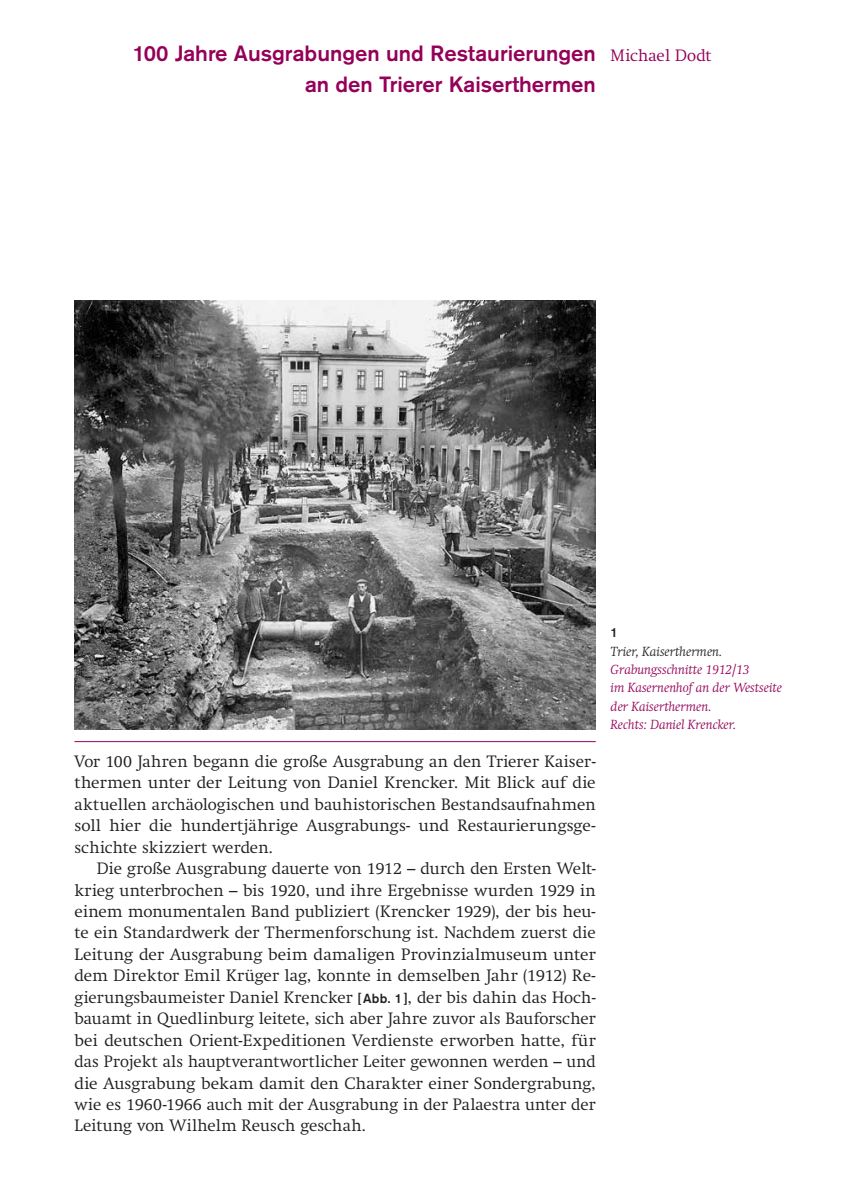
<style>
.page{position:relative;width:844px;height:1191px;background:#fff}
.page>*{position:absolute;margin:0;border:0;box-sizing:border-box;transform-origin:0 0}
.t1{font:500 21.88px/30.6px "Akzidenz Grotesk Std";color:#950058;text-align:right}
._6B_Fließtext{font:300 16.28px/21.3px "Swift";letter-spacing:.005em;color:#231f20;text-align:justify}
._6A_Fließtext_Beginn{font:300 16.28px/21.3px "Swift";letter-spacing:.01em;color:#231f20;text-align:justify}
._3_Kopf_-_Autor__Sei{font:300 16.28px "Swift";letter-spacing:.01em;color:#950058}
._14_BU_-_Beschreibun{font:italic 300 13.12px "Swift";color:#950058}
.t2{font:500 13.12px "Akzidenz Grotesk Std";color:#950058}
._13_BU_-_Ort{font:italic 300 13.12px "Swift";color:#231f20}
._12_BU_-_Nummer{font:500 13.12px "Akzidenz Grotesk Std";color:#231f20}
.s1{font-family:"Akzidenz Grotesk Std";font-weight:500;font-size:13.12px}
</style>
<div class="page">
<hr style="left:74px;top:741px;width:521px;height:1px;background:#950058">
<img style="left:74px;top:300px;width:521px;height:429px">
<p class="t2" style="left:74px;top:42px;width:457px">100 Jahre Ausgrabungen und Restaurierungen an den Trierer Kaiserthermen</p>
<p class="_3_Kopf_-_Autor__Sei" style="left:610px;top:46px;width:102px">Michael Dodt</p>
<p class="t1" style="left:133px;top:38px;width:464px">100 Jahre Ausgrabungen und Restaurierungen an den Trierer Kaiserthermen</p>
<p class="_6A_Fließtext_Beginn" style="left:74px;top:750px;width:522px">Vor 100 Jahren begann die große Ausgrabung an den Trierer Kaiser&shy;thermen unter der Leitung von Daniel Krencker. Mit Blick auf die aktuellen archäologischen und bauhistorischen Bestandsaufnahmen soll hier die hundertjährige Ausgrabungs- und Restaurierungsge&shy;schichte skizziert werden.</p>
<p class="_6B_Fließtext" style="left:74px;top:858px;width:522px;text-indent:22px">Die große Ausgrabung dauerte von 1912 – durch den Ersten Welt&shy;krieg unterbrochen – bis 1920, und ihre Ergebnisse wurden 1929 in einem monumentalen Band publiziert (Krencker 1929), der bis heu&shy;te ein Standardwerk der Thermenforschung ist. Nachdem zuerst die Leitung der Ausgrabung beim damaligen Provinzialmuseum unter dem Direktor Emil Krüger lag, konnte in demselben Jahr (1912) Re&shy;gierungsbaumeister Daniel Krencker <span class="s1">[Abb. 1]</span>, der bis dahin das Hoch&shy;bauamt in Quedlinburg leitete, sich aber Jahre zuvor als Bauforscher bei deutschen Orient-Expeditionen Verdienste erworben hatte, für das Projekt als hauptverantwortlicher Leiter gewonnen werden – und die Ausgrabung bekam damit den Charakter einer Sondergrabung, wie es 1960-1966 auch mit der Ausgrabung in der Palaestra unter der Leitung von Wilhelm Reusch geschah.</p>
<p class="_12_BU_-_Nummer" style="left:610px;top:624px;width:9px">1</p>
<p class="_13_BU_-_Ort" style="left:610px;top:643px;width:113px">Trier, Kaiserthermen.</p>
<p class="_14_BU_-_Beschreibun" style="left:610px;top:662px;width:140px">Grabungsschnitte 1912/13</p>
<p class="_14_BU_-_Beschreibun" style="left:610px;top:680px;width:173px">im Kasernenhof an der Westseite</p>
<p class="_14_BU_-_Beschreibun" style="left:610px;top:698px;width:102px">der Kaiserthermen.</p>
<p class="_14_BU_-_Beschreibun" style="left:610px;top:717px;width:127px">Rechts: Daniel Krencker.</p>
</div>
